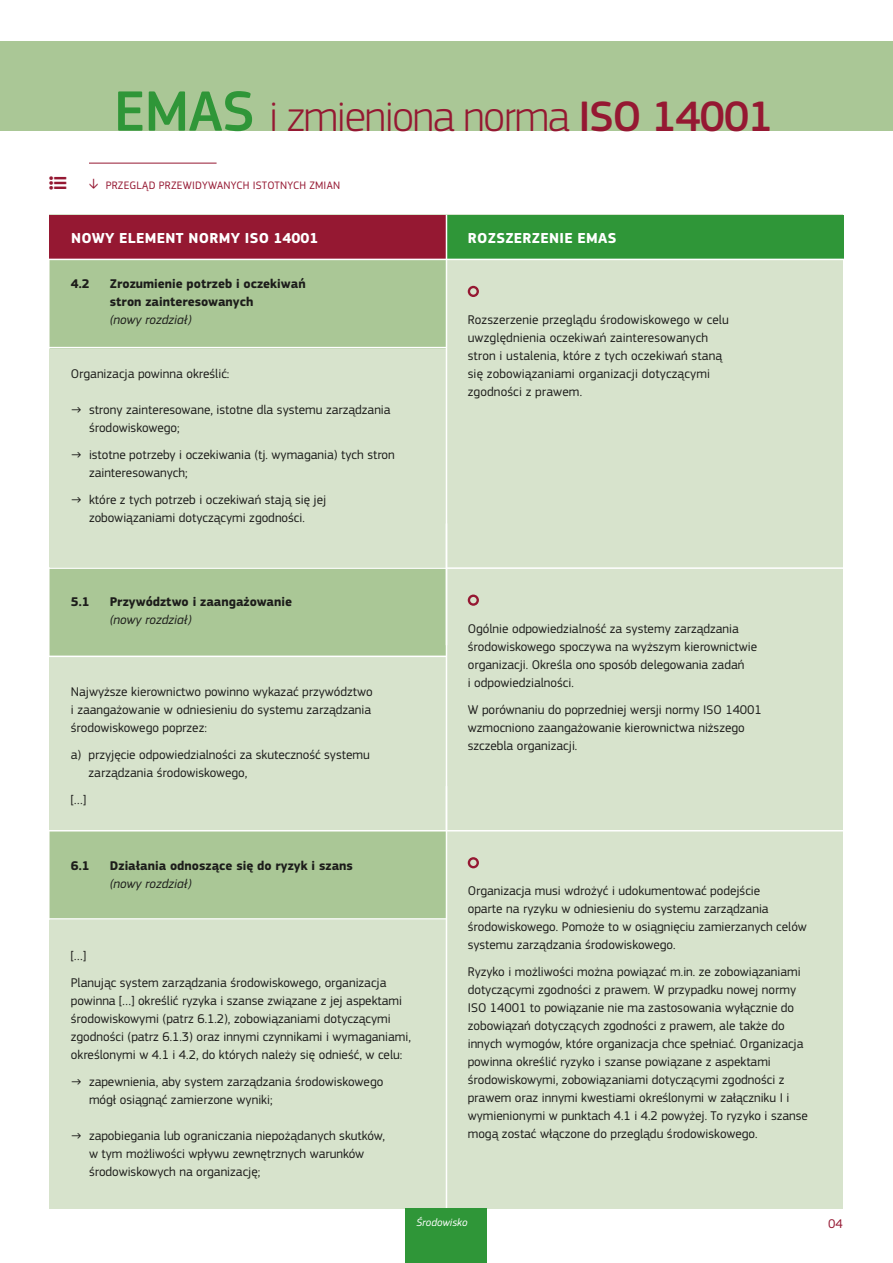
<style>
.page{position:relative;width:893px;height:1263px;background:#fff}
.page>*{position:absolute;margin:0;border:0;box-sizing:border-box;transform-origin:0 0}
.t1{font:300 44.25px "EC Square Sans Pro";letter-spacing:-.03em;color:#951832}
.t2{font:700 15px "EC Square Sans Pro";letter-spacing:.02em;color:#fff}
.t3{font:13.2px/18px "EC Square Sans Pro";color:#1d1d1b}
.t4{font:700 13.2px/18px "EC Square Sans Pro";color:#1d1d1b}
.t5{font:italic 13.2px "EC Square Sans Pro";color:#1d1d1b}
.t6{font:13.2px "EC Square Sans Pro";color:#951832}
.t7{font:11.25px "EC Square Sans Pro";letter-spacing:.02em;color:#951832}
.t8{font:italic 11.1px "EC Square Sans Pro";color:#fff}
.s1{font-weight:500;font-size:59.1px;color:#2f9638}
.s2{font-weight:500}
.s3{font-weight:300;font-size:15px}
</style>
<div class="page">
<div style="left:0;top:42px;width:893px;height:89px;background:#aac796"></div>
<div style="left:50px;top:215px;width:793px;height:353px;background:#d7e3cc"></div>
<div style="left:50px;top:215px;width:396px;height:44px;background:#951832"></div>
<div style="left:50px;top:259px;width:396px;height:89px;background:#aac796"></div>
<hr style="left:21px;top:347px;width:425px;height:1px;background:#fff">
<div style="left:50px;top:568px;width:793px;height:263px;background:#d7e3cc"></div>
<div style="left:50px;top:568px;width:396px;height:89px;background:#aac796"></div>
<svg style="left:468px;top:594px;width:11px;height:12px"></svg>
<hr style="left:446px;top:523px;width:1px;height:431px;background:#fff">
<hr style="left:21px;top:656px;width:425px;height:1px;background:#fff">
<hr style="left:19px;top:567px;width:851px;height:2px;background:#fff">
<div style="left:50px;top:831px;width:793px;height:378px;background:#d7e3cc"></div>
<div style="left:50px;top:830px;width:396px;height:90px;background:#aac796"></div>
<svg style="left:468px;top:857px;width:11px;height:11px"></svg>
<hr style="left:446px;top:786px;width:1px;height:430px;background:#fff">
<hr style="left:21px;top:918px;width:425px;height:2px;background:#fff">
<hr style="left:19px;top:830px;width:851px;height:1px;background:#fff">
<div style="left:406px;top:1209px;width:81px;height:54px;background:#2f9638"></div>
<hr style="left:89px;top:163px;width:128px;height:1px;background:#951832">
<div style="left:447px;top:215px;width:396px;height:44px;background:#2f9638"></div>
<svg style="left:468px;top:286px;width:11px;height:11px"></svg>
<hr style="left:446px;top:215px;width:1px;height:430px;background:#fff">
<hr style="left:19px;top:259px;width:851px;height:1px;background:#fff">
<h1 class="t1" style="left:114px;top:90px;width:661px"><span class="s1">EMAS</span> i zmieniona norma <span class="s2">ISO 14001</span></h1>
<p class="t7" style="left:89px;top:178px;width:253px"><span class="s3">h</span> PRZEGLĄD PRZEWIDYWANYCH ISTOTNYCH ZMIAN</p>
<p class="t2" style="left:71px;top:229px;width:249px">NOWY ELEMENT NORMY ISO 14001</p>
<p class="t4" style="left:71px;top:275px;width:20px">4.2</p>
<p class="t4" style="left:110px;top:275px;width:197px">Zrozumienie potrzeb i oczekiwań stron zainteresowanych</p>
<p class="t5" style="left:110px;top:312px;width:83px">(nowy rozdział)</p>
<p class="t3" style="left:71px;top:365px;width:160px">Organizacja powinna określić:</p>
<p class="t3" style="left:89px;top:401px;width:303px;text-indent:-18px">→ strony zainteresowane, istotne dla systemu zarządzania środowiskowego;</p>
<p class="t3" style="left:89px;top:446px;width:307px;text-indent:-18px">→ istotne potrzeby i oczekiwania (tj. wymagania) tych stron zainteresowanych;</p>
<p class="t3" style="left:71px;top:491px;width:257px;text-align:center">→ które z tych potrzeb i oczekiwań stają się jej zobowiązaniami dotyczącymi zgodności.</p>
<p class="t4" style="left:71px;top:593px;width:20px">5.1</p>
<p class="t4" style="left:110px;top:593px;width:184px">Przywództwo i zaangażowanie</p>
<p class="t5" style="left:110px;top:612px;width:83px">(nowy rozdział)</p>
<p class="t3" style="left:71px;top:682px;width:303px;text-align:justify">Najwyższe kierownictwo powinno wykazać przywództwo i zaangażowanie w odniesieniu do systemu zarządzania środowiskowego poprzez:</p>
<p class="t3" style="left:89px;top:745px;width:283px;text-indent:-18px">a) przyjęcie odpowiedzialności za skuteczność systemu zarządzania środowiskowego,</p>
<p class="t3" style="left:71px;top:790px;width:17px">[…]</p>
<p class="t4" style="left:71px;top:857px;width:20px">6.1</p>
<p class="t4" style="left:110px;top:857px;width:245px">Działania odnoszące się do ryzyk i szans</p>
<p class="t5" style="left:110px;top:876px;width:83px">(nowy rozdział)</p>
<p class="t3" style="left:71px;top:942px;width:317px;line-height:27px">[…]<br>Planując system zarządzania środowiskowego, organizacja</p>
<p class="t3" style="left:71px;top:991px;width:342px">powinna […] określić ryzyka i szanse związane z jej aspektami środowiskowymi (patrz 6.1.2), zobowiązaniami dotyczącymi zgodności (patrz 6.1.3) oraz innymi czynnikami i wymaganiami, określonymi w 4.1 i 4.2, do których należy się odnieść, w celu:</p>
<p class="t3" style="left:89px;top:1072px;width:296px;text-indent:-18px">→ zapewnienia, aby system zarządzania środowiskowego mógł osiągnąć zamierzone wyniki;</p>
<p class="t3" style="left:89px;top:1126px;width:297px;text-indent:-18px">→ zapobiegania lub ograniczania niepożądanych skutków, w tym możliwości wpływu zewnętrznych warunków środowiskowych na organizację;</p>
<p class="t2" style="left:468px;top:229px;width:150px">ROZSZERZENIE EMAS</p>
<p class="t3" style="left:468px;top:311px;width:263px">Rozszerzenie przeglądu środowiskowego w celu uwzględnienia oczekiwań zainteresowanych stron i ustalenia, które z tych oczekiwań staną się zobowiązaniami organizacji dotyczącymi zgodności z prawem.</p>
<p class="t3" style="left:468px;top:619px;width:291px">Ogólnie odpowiedzialność za systemy zarządzania środowiskowego spoczywa na wyższym kierownictwie organizacji. Określa ono sposób delegowania zadań<br>i odpowiedzialności.</p>
<p class="t3" style="left:468px;top:700px;width:296px">W porównaniu do poprzedniej wersji normy ISO 14001 wzmocniono zaangażowanie kierownictwa niższego szczebla organizacji.</p>
<p class="t3" style="left:468px;top:882px;width:340px">Organizacja musi wdrożyć i udokumentować podejście<br>oparte na ryzyku w odniesieniu do systemu zarządzania środowiskowego. Pomoże to w osiągnięciu zamierzanych celów systemu zarządzania środowiskowego.</p>
<p class="t3" style="left:468px;top:963px;width:342px">Ryzyko i możliwości można powiązać m.in. ze zobowiązaniami dotyczącymi zgodności z prawem. W przypadku nowej normy ISO 14001 to powiązanie nie ma zastosowania wyłącznie do zobowiązań dotyczących zgodności z prawem, ale także do innych wymogów, które organizacja chce spełniać. Organizacja powinna określić ryzyko i szanse powiązane z aspektami środowiskowymi, zobowiązaniami dotyczącymi zgodności z prawem oraz innymi kwestiami określonymi w załączniku I i wymienionymi w punktach 4.1 i 4.2 powyżej. To ryzyko i szanse mogą zostać włączone do przeglądu środowiskowego.</p>
<p class="t8" style="left:416px;top:1216px;width:53px">Środowisko</p>
<p class="t6" style="left:828px;top:1215px;width:16px">04</p>
<p class="t8" style="left:418px;top:1216px;width:58px">Environment</p>
</div>
